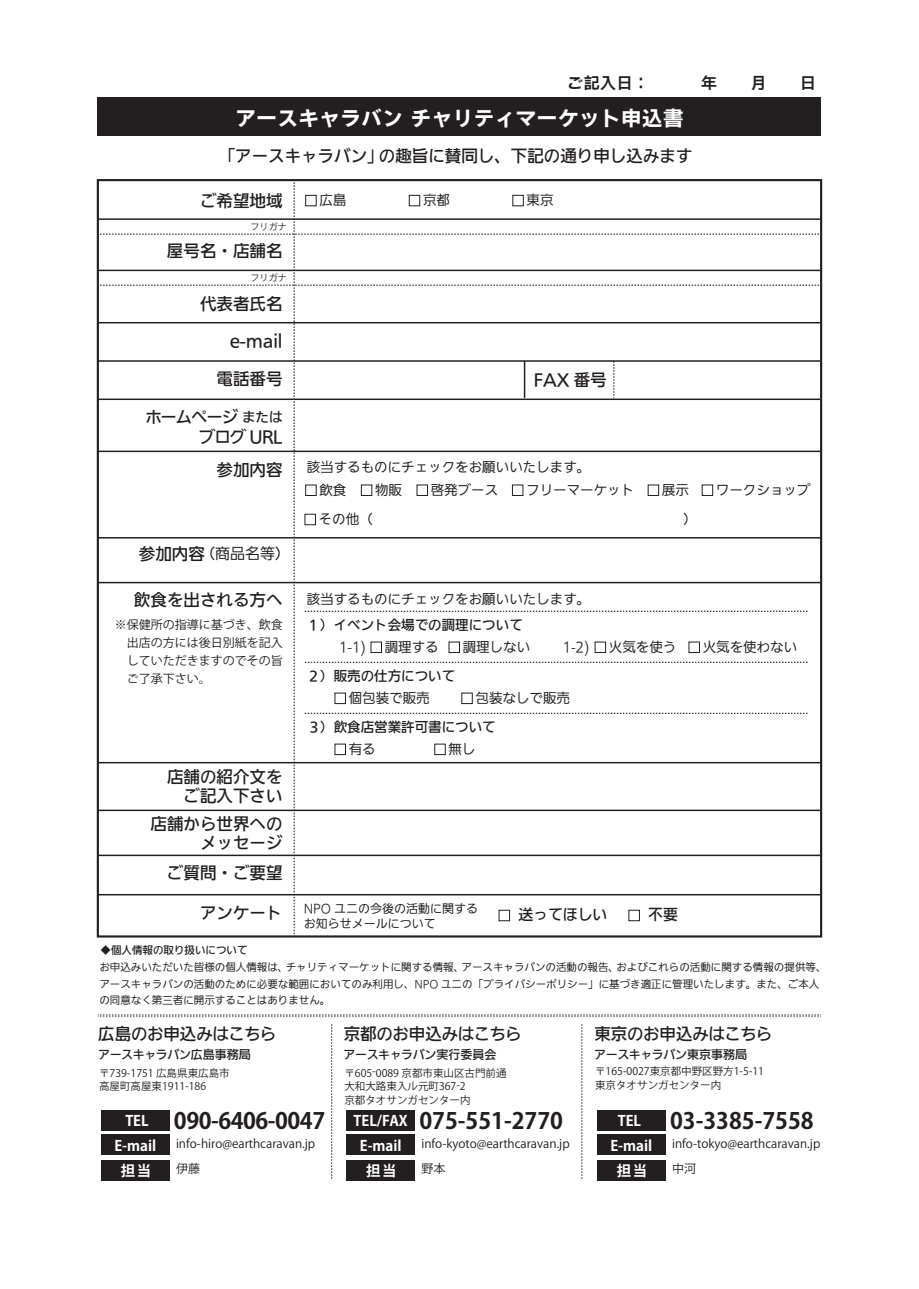
<style>
.page{position:relative;width:919px;height:1289px;background:#fff}
.page>*{position:absolute;margin:0;border:0;box-sizing:border-box;transform-origin:0 0}
.t1{font:700 22.5px "Koz Go Pr 6 N";color:#231f20}
.t2{font:700 22.5px "Koz Go Pr 6 N";letter-spacing:-.02em;color:#231f20}
.t3{font:21px "Ruika 06";color:#fff}
.t4{font:500 16.5px/19.5px "Iwa UD Go Hon Pro";color:#231f20;text-align:right}
.t5{font:500 16.5px "Iwa UD Go Hon Pro";letter-spacing:-.02em;color:#231f20}
.t6{font:16.5px "Ruika 05";color:#231f20}
.t7{font:500 16.5px/19.5px "Iwa UD Go Hon Pro";letter-spacing:-.075em;color:#231f20;text-align:right}
.t8{font:100 15px "Iwa UD Go Hon Pro";color:#231f20}
.t9{font:500 14.85px "Iwa UD Go Hon Pro";color:#231f20}
.t10{font:700 14.4px "Koz Go Pr 6 N";color:#fff}
.t11{font:100 13.5px "Iwa UD Go Hon Pro";color:#231f20}
.t12{font:500 13.5px "Iwa UD Go Hon Pro";color:#231f20}
.t13{font:12px "Koz Go Pr 6 N";color:#231f20}
.t14{font:12px/18px "Koz Go Pro";color:#231f20;text-align:justify}
.t15{font:500 12px "Iwa UD Go Hon Pro";letter-spacing:-.025em;color:#231f20}
.t16{font:100 12px/15px "Iwa UD Go Hon Pro";color:#231f20}
.t17{font:100 10.5px/16.5px "Iwa UD Go Hon Pro";color:#231f20}
.t18{font:10.5px/13.5px "Koz Go Pr 6 N";color:#231f20}
.t19{font:500 10.5px "Iwa UD Go Hon Pro";color:#231f20}
.t20{font:9px "Koz Go Pro";color:#231f20}
.s1{font-size:13.5px}
.s2{font-weight:500;font-size:16.5px}
.s3{font-size:14.4px;color:#fff}
</style>
<div class="page">
<div style="left:98px;top:98px;width:723px;height:38px;background:#231f20"></div>
<div style="left:101px;top:1110px;width:68px;height:20px;background:#231f20"></div>
<div style="left:101px;top:1134px;width:68px;height:20px;background:#231f20"></div>
<svg style="left:98px;top:1014px;width:723px;height:3px"></svg>
<div style="left:346px;top:1110px;width:69px;height:20px;background:#231f20"></div>
<div style="left:346px;top:1134px;width:69px;height:20px;background:#231f20"></div>
<div style="left:597px;top:1110px;width:68px;height:20px;background:#231f20"></div>
<div style="left:597px;top:1134px;width:68px;height:20px;background:#231f20"></div>
<div style="left:101px;top:1159px;width:68px;height:20px;background:#231f20"></div>
<div style="left:346px;top:1159px;width:69px;height:20px;background:#231f20"></div>
<div style="left:597px;top:1159px;width:68px;height:20px;background:#231f20"></div>
<svg style="left:331px;top:1024px;width:1px;height:155px"></svg>
<svg style="left:581px;top:1024px;width:1px;height:155px"></svg>
<svg style="left:98px;top:180px;width:723px;height:756px"></svg>
<h3 class="t6" style="left:567px;top:75px;width:251px">ご記入日： 　　　年　　月　　日</h3>
<h2 class="t3" style="left:235px;top:108px;width:450px">アースキャラバン チャリティマーケット申込書</h2>
<h3 class="t4" style="left:219px;top:146px;width:475px">「アースキャラバン」の趣旨に賛同し、下記の通り申し込みます</h3>
<h3 class="t4" style="left:200px;top:191px;width:84px">ご希望地域</h3>
<p class="t20" style="left:251px;top:221px;width:37px">フリガナ</p>
<h3 class="t4" style="left:167px;top:241px;width:117px">屋号名・店舗名</h3>
<p class="t20" style="left:251px;top:272px;width:37px">フリガナ</p>
<p class="t11" style="left:319px;top:191px;width:28px">広島</p>
<p class="t11" style="left:423px;top:191px;width:28px">京都</p>
<p class="t11" style="left:526px;top:191px;width:28px">東京</p>
<h3 class="t4" style="left:200px;top:294px;width:84px">代表者氏名</h3>
<h3 class="t4" style="left:230px;top:331px;width:54px">e-mail</h3>
<h3 class="t4" style="left:216px;top:369px;width:67px">電話番号</h3>
<h3 class="t4" style="left:533px;top:370px;width:75px">FAX 番号</h3>
<h3 class="t7" style="left:145px;top:407px;width:139px">ホームページ<span class="s1">または</span>ブログ URL</h3>
<h3 class="t4" style="left:216px;top:460px;width:67px">参加内容</h3>
<p class="t11" style="left:307px;top:457px;width:285px">該当するものにチェックをお願いいたします。</p>
<h3 class="t8" style="left:139px;top:543px;width:153px"><span class="s2">参加内容</span>（商品名等）</h3>
<h3 class="t4" style="left:134px;top:590px;width:150px">飲食を出される方へ</h3>
<p class="t14" style="left:127px;top:616px;width:158px;text-indent:-12px">※保健所の指導に基づき、飲食出店の方には後日別紙を記入していただきますのでその旨ご了承下さい。</p>
<h3 class="t4" style="left:167px;top:767px;width:117px">店舗の紹介文をご記入下さい</h3>
<h3 class="t4" style="left:150px;top:814px;width:133px">店舗から世界へのメッセージ</h3>
<h3 class="t4" style="left:167px;top:863px;width:117px">ご質問・ご要望</h3>
<h3 class="t4" style="left:200px;top:903px;width:84px">アンケート</h3>
<p class="t19" style="left:101px;top:942px;width:149px">◆個人情報の取り扱いについて</p>
<p class="t11" style="left:319px;top:480px;width:28px">飲食</p>
<p class="t11" style="left:375px;top:481px;width:28px">物販</p>
<p class="t11" style="left:431px;top:481px;width:69px">啓発ブース</p>
<p class="t11" style="left:526px;top:481px;width:109px">フリーマーケット</p>
<p class="t11" style="left:662px;top:481px;width:28px">展示</p>
<p class="t11" style="left:716px;top:481px;width:96px">ワークショップ</p>
<p class="t11" style="left:307px;top:589px;width:285px">該当するものにチェックをお願いいたします。</p>
<p class="t12" style="left:307px;top:615px;width:217px">１）イベント会場での調理について</p>
<p class="t11" style="left:339px;top:638px;width:28px">1-1)</p>
<p class="t11" style="left:385px;top:638px;width:55px">調理する</p>
<p class="t11" style="left:463px;top:638px;width:69px">調理しない</p>
<p class="t11" style="left:562px;top:638px;width:28px">1-2)</p>
<p class="t11" style="left:609px;top:638px;width:69px">火気を使う</p>
<p class="t11" style="left:702px;top:638px;width:96px">火気を使わない</p>
<p class="t12" style="left:307px;top:666px;width:150px">２）販売の仕方について</p>
<p class="t11" style="left:349px;top:688px;width:82px">個包装で販売</p>
<p class="t11" style="left:475px;top:689px;width:96px">包装なしで販売</p>
<p class="t12" style="left:307px;top:717px;width:190px">３）飲食店営業許可書について</p>
<p class="t11" style="left:349px;top:739px;width:28px">有る</p>
<p class="t11" style="left:448px;top:740px;width:28px">無し</p>
<p class="t16" style="left:304px;top:901px;width:176px">NPO ユニの今後の活動に関するお知らせメールについて</p>
<h3 class="t9" style="left:518px;top:903px;width:91px">送ってほしい</h3>
<h3 class="t9" style="left:648px;top:903px;width:31px">不要</h3>
<p class="t17" style="left:99px;top:959px;width:728px">お申込みいただいた皆様の個人情報は、チャリティマーケットに関する情報、アースキャラバンの活動の報告、およびこれらの活動に関する情報の提供等、アースキャラバンの活動のために必要な範囲においてのみ利用し、NPO ユニの「プライバシーポリシー」に基づき適正に管理いたします。また、ご本人の同意なく第三者に開示することはありません。</p>
<h3 class="t5" style="left:98px;top:1021px;width:179px">広島のお申込みはこちら</h3>
<h3 class="t5" style="left:344px;top:1021px;width:179px">京都のお申込みはこちら</h3>
<h3 class="t5" style="left:594px;top:1021px;width:179px">東京のお申込みはこちら</h3>
<p class="t15" style="left:98px;top:1045px;width:154px">アースキャラバン広島事務局</p>
<p class="t15" style="left:343px;top:1045px;width:154px">アースキャラバン実行委員会</p>
<p class="t15" style="left:594px;top:1045px;width:154px">アースキャラバン東京事務局</p>
<p class="t18" style="left:99px;top:1066px;width:132px">〒739-1751 広島県東広島市高屋町高屋東1911-186</p>
<h1 class="t2" style="left:125px;top:1108px;width:201px"><span class="s3">TEL</span> 090-6406-0047</h1>
<h3 class="t10" style="left:114px;top:1137px;width:43px">E-mail</h3>
<p class="t13" style="left:176px;top:1136px;width:141px">info-hiro@earthcaravan.jp</p>
<p class="t18" style="left:344px;top:1066px;width:164px">〒605-0089 京都市東山区古門前通大和大路東入ル元町367-2<br>京都タオサンガセンター内</p>
<h1 class="t1" style="left:353px;top:1108px;width:211px"><span class="s3">TEL/FAX</span> 075-551-2770</h1>
<h3 class="t10" style="left:360px;top:1137px;width:43px">E-mail</h3>
<p class="t13" style="left:421px;top:1136px;width:150px">info-kyoto@earthcaravan.jp</p>
<p class="t18" style="left:595px;top:1064px;width:170px">〒165-0027東京都中野区野方1-5-11東京タオサンガセンター内</p>
<h3 class="t10" style="left:617px;top:1112px;width:25px">TEL</h3>
<h1 class="t1" style="left:670px;top:1108px;width:145px">03-3385-7558</h1>
<h3 class="t10" style="left:610px;top:1137px;width:43px">E-mail</h3>
<p class="t13" style="left:672px;top:1136px;width:150px">info-tokyo@earthcaravan.jp</p>
<h3 class="t10" style="left:121px;top:1162px;width:32px">担当</h3>
<p class="t13" style="left:176px;top:1161px;width:26px">伊藤</p>
<h3 class="t10" style="left:366px;top:1162px;width:32px">担当</h3>
<p class="t13" style="left:421px;top:1161px;width:25px">野本</p>
<h3 class="t10" style="left:616px;top:1162px;width:32px">担当</h3>
<p class="t13" style="left:672px;top:1161px;width:25px">中河</p>
</div>
